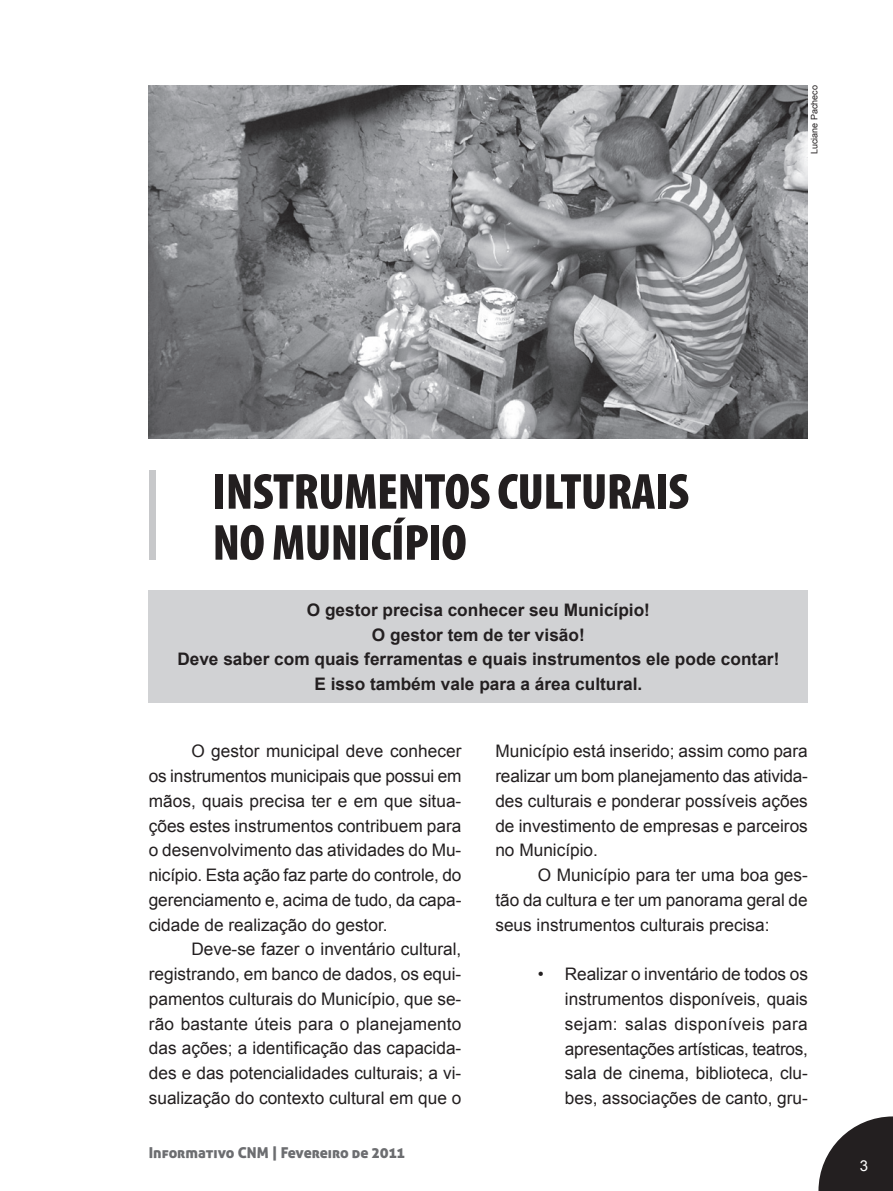
<style>
.page{position:relative;width:893px;height:1191px;background:#fff}
.page>*{position:absolute;margin:0;border:0;box-sizing:border-box;transform-origin:0 0}
.t1{font:900 condensed 51px/51px "Myriad Pro";letter-spacing:-.01em;color:#231f20}
.t2{font:17.25px/24.8px "Arial";color:#231f20;text-align:justify}
.t3{font:700 17.25px/24.8px "Arial";color:#231f20;text-align:center}
.t4{font:15px "Aller Display";color:#6c6d70}
.t5{font:15px "Arial";color:#fff}
.t6{font:9px "Arial";color:#231f20}
</style>
<div class="page">
<svg style="left:818px;top:1116px;width:75px;height:75px"></svg>
<div style="left:149px;top:470px;width:6px;height:90px;background:#c7c8ca"></div>
<div style="left:149px;top:590px;width:659px;height:113px;background:#d1d2d4"></div>
<img style="left:149px;top:85px;width:659px;height:353px">
<p class="t6" style="left:808px;top:154px;width:71px;rotate:-90deg">Luciane Pacheco</p>
<h1 class="t1" style="left:213px;top:467px;width:478px">INSTRUMENTOS CULTURAIS<br>NO MUNICÍPIO</h1>
<p class="t3" style="left:177px;top:598px;width:604px">O gestor precisa conhecer seu Município!<br>O gestor tem de ter visão!<br>Deve saber com quais ferramentas e quais instrumentos ele pode contar!<br>E isso também vale para a área cultural.</p>
<p class="t2" style="left:149px;top:739px;width:314px;text-indent:43px">O gestor municipal deve conhecer os instrumentos municipais que possui em mãos, quais precisa ter e em que situa&shy;ções estes instrumentos contribuem para o desenvolvimento das atividades do Mu&shy;nicípio. Esta ação faz parte do controle, do gerenciamento e, acima de tudo, da capa&shy;cidade de realização do gestor.</p>
<p class="t2" style="left:149px;top:937px;width:314px;text-indent:43px">Deve-se fazer o inventário cultural, registrando, em banco de dados, os equi&shy;pamentos culturais do Município, que se&shy;rão bastante úteis para o planejamento das ações; a identificação das capacida&shy;des e das potencialidades culturais; a vi&shy;sualização do contexto cultural em que o</p>
<p class="t4" style="left:149px;top:1143px;width:257px">Informativo CNM | Fevereiro de 2011</p>
<p class="t2" style="left:495px;top:739px;width:314px">Município está inserido; assim como para realizar um bom planejamento das ativida&shy;des culturais e ponderar possíveis ações de investimento de empresas e parceiros no Município.</p>
<p class="t2" style="left:495px;top:863px;width:314px;text-indent:43px">O Município para ter uma boa ges&shy;tão da cultura e ter um panorama geral de seus instrumentos culturais precisa:</p>
<p class="t2" style="left:565px;top:962px;width:245px;text-indent:-27px">• Realizar o inventário de todos os instrumentos disponíveis, quais sejam: salas disponíveis para apresentações artísticas, teatros, sala de cinema, biblioteca, clu&shy;bes, associações de canto, gru-</p>
<p class="t5" style="left:860px;top:1155px;width:10px">3</p>
</div>
